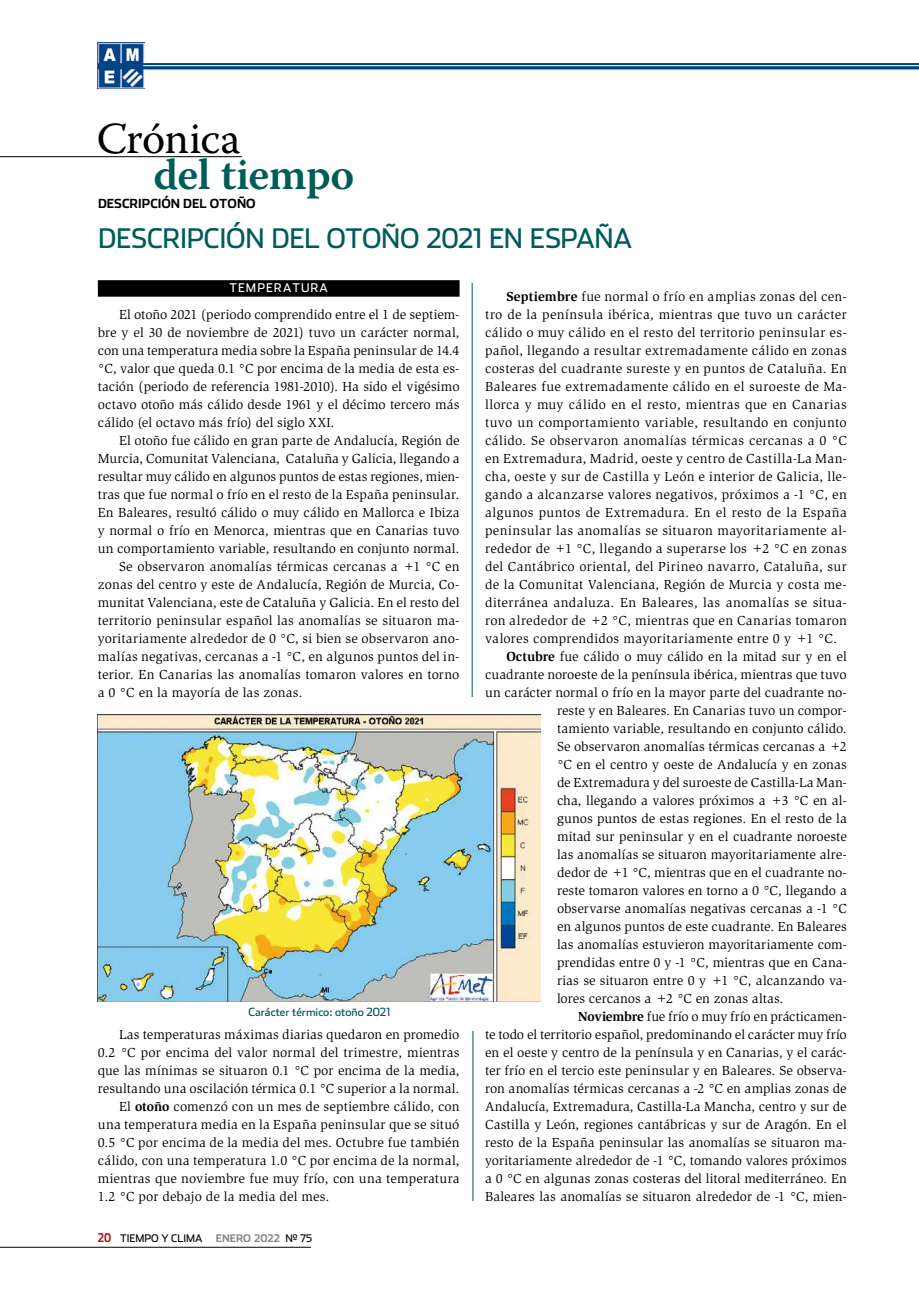
<style>
.page{position:relative;width:919px;height:1289px;background:#fff}
.page>*{position:absolute;margin:0;border:0;box-sizing:border-box;transform-origin:0 0}
.t1{font:600 44.1px "Warnock Pro";letter-spacing:-.015em;color:#005c58}
.t2{font:44.1px "Warnock Pro";letter-spacing:-.02em;color:#000}
.t3{font:27px "Stainless";letter-spacing:-.015em;color:#005c58}
.t4{font:13.5px/18px "Slimbach Std";letter-spacing:.01em;color:#000;text-align:justify}
.t5{font:13.5px "Slimbach Std";letter-spacing:.03em;color:#000}
.t6{font:700 12.45px "Stainless";color:#000}
.t7{font:12px "Stainless";letter-spacing:.09em;color:#fff}
.t8{font:11.25px "Stainless";letter-spacing:-.005em;color:#005c58}
.t9{font:10.5px "Stainless";color:#000}
.t10{font:700 10.5px "Stainless";color:#87888a}
.s1{font-weight:700}
.s2{font-family:"Stainless Cond";font-weight:700;font-size:12px;color:#b51621}
.s3{font-weight:400;color:#000}
</style>
<div class="page">
<hr style="left:0;top:1246px;width:311px;height:1px;background:#000">
<img style="left:98px;top:43px;width:46px;height:46px">
<svg style="left:98px;top:63px;width:820px;height:6px;background:#0d4c8d"></svg>
<hr style="left:143px;top:65px;width:775px;height:1px;background:#fff">
<div style="left:98px;top:280px;width:361px;height:17px;background:#000"></div>
<img style="left:98px;top:714px;width:442px;height:287px">
<hr style="left:471px;top:283px;width:1px;height:414px;background:#005c58">
<hr style="left:472px;top:1030px;width:1px;height:170px;background:#005c58">
<hr style="left:0;top:156px;width:242px;height:1px;background:#000">
<h1 class="t2" style="left:97px;top:112px;width:145px">Crónica</h1>
<h1 class="t1" style="left:153px;top:148px;width:202px">del tiempo</h1>
<p class="t6" style="left:98px;top:196px;width:159px">DESCRIPCIÓN DEL OTOÑO</p>
<h2 class="t3" style="left:98px;top:222px;width:16px">DESCRIPCIÓN</h2>
<h2 class="t3" style="left:271px;top:222px;width:17px">DEL</h2>
<h2 class="t3" style="left:326px;top:222px;width:20px">OTOÑO</h2>
<h2 class="t3" style="left:426px;top:222px;width:207px">2021 EN ESPAÑA</h2>
<p class="t7" style="left:229px;top:281px;width:100px">TEMPERATURA</p>
<p class="t4" style="left:98px;top:305px;width:363px;text-indent:21px">El otoño 2021 (periodo comprendido entre el 1 de septiem&shy;bre y el 30 de noviembre de 2021) tuvo un carácter normal, con una temperatura media sobre la España peninsular de 14.4 °C, valor que queda 0.1 °C por encima de la media de esta es&shy;tación (periodo de referencia 1981-2010). Ha sido el vigésimo octavo otoño más cálido desde 1961 y el décimo tercero más cálido (el octavo más frío) del siglo XXI.</p>
<p class="t4" style="left:119px;top:431px;width:342px">El otoño fue cálido en gran parte de Andalucía, Región de</p>
<p class="t4" style="left:98px;top:449px;width:363px">Murcia, Comunitat Valenciana, Cataluña y Galicia, llegando a</p>
<p class="t4" style="left:98px;top:467px;width:363px">resultar muy cálido en algunos puntos de estas regiones, mien-</p>
<p class="t4" style="left:98px;top:485px;width:363px">tras que fue normal o frío en el resto de la España peninsular.</p>
<p class="t4" style="left:98px;top:503px;width:363px">En Baleares, resultó cálido o muy cálido en Mallorca e Ibiza</p>
<p class="t4" style="left:98px;top:521px;width:363px">y normal o frío en Menorca, mientras que en Canarias tuvo</p>
<p class="t4" style="left:98px;top:539px;width:363px">un comportamiento variable, resultando en conjunto normal.</p>
<p class="t4" style="left:119px;top:557px;width:342px">Se observaron anomalías térmicas cercanas a +1 °C en</p>
<p class="t4" style="left:98px;top:575px;width:363px">zonas del centro y este de Andalucía, Región de Murcia, Co-</p>
<p class="t4" style="left:98px;top:593px;width:363px">munitat Valenciana, este de Cataluña y Galicia. En el resto del</p>
<p class="t4" style="left:98px;top:611px;width:363px">territorio peninsular español las anomalías se situaron ma-</p>
<p class="t4" style="left:98px;top:629px;width:363px">yoritariamente alrededor de 0 °C, si bien se observaron ano-</p>
<p class="t4" style="left:98px;top:647px;width:363px">malías negativas, cercanas a -1 °C, en algunos puntos del in-</p>
<p class="t4" style="left:98px;top:665px;width:363px">terior. En Canarias las anomalías tomaron valores en torno</p>
<p class="t4" style="left:98px;top:683px;width:206px">a 0 °C en la mayoría de las zonas.</p>
<p class="t8" style="left:248px;top:1005px;width:143px">CARÁCTER TÉRMICO: OTOÑO 2021</p>
<p class="t4" style="left:119px;top:1025px;width:342px">Las temperaturas máximas diarias quedaron en promedio</p>
<p class="t4" style="left:98px;top:1043px;width:363px">0.2 °C por encima del valor normal del trimestre, mientras</p>
<p class="t4" style="left:98px;top:1061px;width:363px">que las mínimas se situaron 0.1 °C por encima de la media,</p>
<p class="t4" style="left:98px;top:1079px;width:363px">resultando una oscilación térmica 0.1 °C superior a la normal.</p>
<p class="t4" style="left:119px;top:1097px;width:342px">El <span class="s1">otoño</span> comenzó con un mes de septiembre cálido, con</p>
<p class="t4" style="left:98px;top:1115px;width:363px">una temperatura media en la España peninsular que se situó</p>
<p class="t4" style="left:98px;top:1133px;width:363px">0.5 °C por encima de la media del mes. Octubre fue también</p>
<p class="t4" style="left:98px;top:1151px;width:363px">cálido, con una temperatura 1.0 °C por encima de la normal,</p>
<p class="t4" style="left:98px;top:1169px;width:363px">mientras que noviembre fue muy frío, con una temperatura</p>
<p class="t4" style="left:98px;top:1187px;width:233px">1.2 °C por debajo de la media del mes.</p>
<p class="t9" style="left:98px;top:1231px;width:106px"><span class="s2">20</span> TIEMPO YCLIMA</p>
<p class="t10" style="left:216px;top:1231px;width:98px">ENERO 2022 <span class="s3">Nº 75</span></p>
<p class="t4" style="left:506px;top:287px;width:342px"><span class="s1">Septiembre</span> fue normal o frío en amplias zonas del cen-</p>
<p class="t4" style="left:485px;top:305px;width:363px">tro de la península ibérica, mientras que tuvo un carácter</p>
<p class="t4" style="left:485px;top:323px;width:363px">cálido o muy cálido en el resto del territorio peninsular es-</p>
<p class="t4" style="left:485px;top:341px;width:363px">pañol, llegando a resultar extremadamente cálido en zonas</p>
<p class="t4" style="left:485px;top:359px;width:363px">costeras del cuadrante sureste y en puntos de Cataluña. En</p>
<p class="t4" style="left:485px;top:377px;width:363px">Baleares fue extremadamente cálido en el suroeste de Ma-</p>
<p class="t4" style="left:485px;top:395px;width:363px">llorca y muy cálido en el resto, mientras que en Canarias</p>
<p class="t4" style="left:485px;top:413px;width:363px">tuvo un comportamiento variable, resultando en conjunto</p>
<p class="t4" style="left:485px;top:431px;width:363px">cálido. Se observaron anomalías térmicas cercanas a 0 °C</p>
<p class="t4" style="left:485px;top:449px;width:363px">en Extremadura, Madrid, oeste y centro de Castilla-La Man-</p>
<p class="t4" style="left:485px;top:467px;width:363px">cha, oeste y sur de Castilla y León e interior de Galicia, lle-</p>
<p class="t4" style="left:485px;top:485px;width:363px">gando a alcanzarse valores negativos, próximos a -1 °C, en</p>
<p class="t4" style="left:485px;top:503px;width:363px">algunos puntos de Extremadura. En el resto de la España</p>
<p class="t4" style="left:485px;top:521px;width:363px">peninsular las anomalías se situaron mayoritariamente al-</p>
<p class="t4" style="left:485px;top:539px;width:363px">rededor de +1 °C, llegando a superarse los +2 °C en zonas</p>
<p class="t5" style="left:485px;top:558px;width:363px">del Cantábrico oriental, del Pirineo navarro, Cataluña, sur</p>
<p class="t4" style="left:485px;top:575px;width:363px">de la Comunitat Valenciana, Región de Murcia y costa me-</p>
<p class="t4" style="left:485px;top:593px;width:363px">diterránea andaluza. En Baleares, las anomalías se situa-</p>
<p class="t4" style="left:485px;top:611px;width:363px">ron alrededor de +2 °C, mientras que en Canarias tomaron</p>
<p class="t4" style="left:485px;top:629px;width:353px">valores comprendidos mayoritariamente entre 0 y +1 °C.</p>
<p class="t4" style="left:506px;top:647px;width:342px"><span class="s1">Octubre</span> fue cálido o muy cálido en la mitad sur y en el</p>
<p class="t4" style="left:485px;top:665px;width:363px">cuadrante noroeste de la península ibérica, mientras que tuvo</p>
<p class="t4" style="left:485px;top:683px;width:363px">un carácter normal o frío en la mayor parte del cuadrante no-</p>
<p class="t4" style="left:557px;top:701px;width:291px">reste y en Baleares. En Canarias tuvo un compor-</p>
<p class="t4" style="left:557px;top:719px;width:291px">tamiento variable, resultando en conjunto cálido.</p>
<p class="t4" style="left:557px;top:737px;width:291px">Se observaron anomalías térmicas cercanas a +2</p>
<p class="t4" style="left:557px;top:755px;width:291px">°C en el centro y oeste de Andalucía y en zonas</p>
<p class="t4" style="left:557px;top:773px;width:291px">de Extremadura y del suroeste de Castilla-La Man-</p>
<p class="t4" style="left:557px;top:791px;width:291px">cha, llegando a valores próximos a +3 °C en al-</p>
<p class="t4" style="left:557px;top:809px;width:291px">gunos puntos de estas regiones. En el resto de la</p>
<p class="t4" style="left:557px;top:827px;width:291px">mitad sur peninsular y en el cuadrante noroeste</p>
<p class="t4" style="left:557px;top:845px;width:291px">las anomalías se situaron mayoritariamente alre-</p>
<p class="t4" style="left:557px;top:863px;width:291px">dedor de +1 °C, mientras que en el cuadrante no-</p>
<p class="t4" style="left:557px;top:881px;width:291px">reste tomaron valores en torno a 0 °C, llegando a</p>
<p class="t4" style="left:557px;top:899px;width:291px">observarse anomalías negativas cercanas a -1 °C</p>
<p class="t4" style="left:557px;top:917px;width:291px">en algunos puntos de este cuadrante. En Baleares</p>
<p class="t4" style="left:557px;top:935px;width:291px">las anomalías estuvieron mayoritariamente com-</p>
<p class="t4" style="left:557px;top:953px;width:291px">prendidas entre 0 y -1 °C, mientras que en Cana-</p>
<p class="t4" style="left:557px;top:971px;width:291px">rias se situaron entre 0 y +1 °C, alcanzando va-</p>
<p class="t4" style="left:557px;top:989px;width:228px">lores cercanos a +2 °C en zonas altas.</p>
<p class="t4" style="left:578px;top:1007px;width:270px"><span class="s1">Noviembre</span> fue frío o muy frío en prácticamen-</p>
<p class="t4" style="left:485px;top:1025px;width:363px">te todo el territorio español, predominando el carácter muy frío</p>
<p class="t4" style="left:485px;top:1043px;width:363px">en el oeste y centro de la península y en Canarias, y el carác-</p>
<p class="t4" style="left:485px;top:1061px;width:363px">ter frío en el tercio este peninsular y en Baleares. Se observa-</p>
<p class="t4" style="left:485px;top:1079px;width:363px">ron anomalías térmicas cercanas a -2 °C en amplias zonas de</p>
<p class="t4" style="left:485px;top:1097px;width:363px">Andalucía, Extremadura, Castilla-La Mancha, centro y sur de</p>
<p class="t4" style="left:485px;top:1115px;width:363px">Castilla y León, regiones cantábricas y sur de Aragón. En el</p>
<p class="t4" style="left:485px;top:1133px;width:363px">resto de la España peninsular las anomalías se situaron ma-</p>
<p class="t4" style="left:485px;top:1151px;width:363px">yoritariamente alrededor de -1 °C, tomando valores próximos</p>
<p class="t4" style="left:485px;top:1169px;width:363px">a 0 °C en algunas zonas costeras del litoral mediterráneo. En</p>
<p class="t4" style="left:485px;top:1187px;width:363px">Baleares las anomalías se situaron alrededor de -1 °C, mien-</p>
</div>
